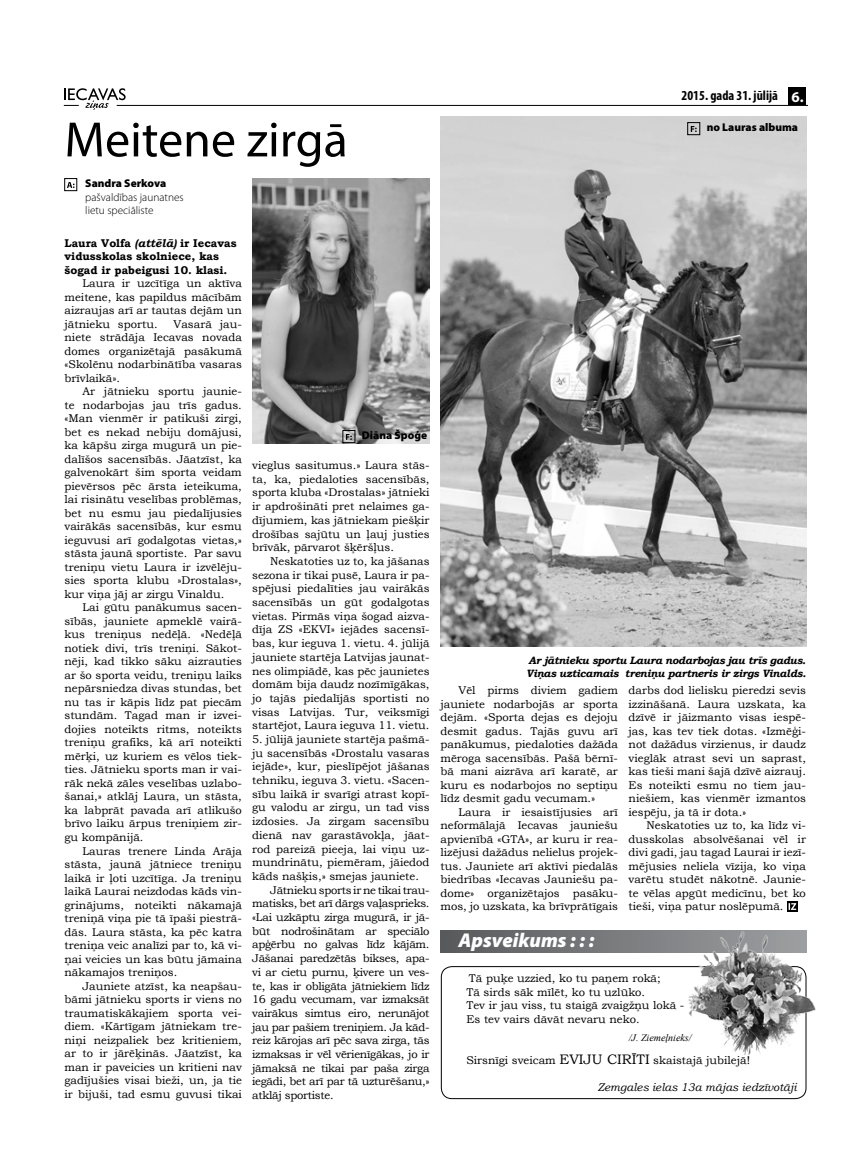
<style>
.page{position:relative;width:851px;height:1170px;background:#fff}
.page>*{position:absolute;margin:0;border:0;box-sizing:border-box;transform-origin:0 0}
.t1{font:50px "Myriad Pro";color:#000}
.t2{font:italic 900 20px "Myriad Pro";color:#fff}
.t3{font:700 condensed 13.75px "Myriad Pro";color:#000}
.t4{font:13.75px "Bookman Old Style";color:#000}
.t5{font:11.25px/13.5px "Bookman Old Style";color:#000;text-align:justify}
.t6{font:11.25px "Bookman Old Style";letter-spacing:-.025em;color:#000}
.t7{font:700 11.25px/13.5px "Bookman Old Style";color:#000}
.t8{font:900 11.25px "Myriad Pro";color:#000}
.t9{font:300 11.25px/13.5px "Myriad Pro";color:#000}
.t10{font:italic 11.25px "Bookman Old Style";color:#000}
.t11{font:italic 700 10.62px/12.8px "Bookman Old Style";letter-spacing:-.03em;color:#000}
.t12{font:italic 10px "Times New Roman";color:#000}
.s1{font-style:italic}
.s2{font-stretch:normal;font-size:15px;color:#fff}
.s3{font-size:13.75px}
</style>
<div class="page">
<hr style="left:117px;top:105px;width:689px;height:1px;background:#000">
<svg style="left:64px;top:88px;width:62px;height:22px"></svg>
<div style="left:788px;top:87px;width:18px;height:18px;background:#000"></div>
<svg style="left:67px;top:182px;width:7px;height:6px"></svg>
<div style="left:64px;top:178px;width:13px;height:13px;border:1px solid #000"></div>
<svg style="left:787px;top:901px;width:10px;height:10px"></svg>
<svg style="left:788px;top:903px;width:8px;height:6px"></svg>
<img style="left:440px;top:117px;width:366px;height:529px">
<img style="left:252px;top:178px;width:177px;height:266px">
<svg style="left:441px;top:930px;width:243px;height:22px;background:#6f7173"></svg>
<div style="left:441px;top:966px;width:365px;height:132px;border:1px solid #000;border-radius:11px"></div>
<img style="left:684px;top:930px;width:132px;height:132px">
<svg style="left:346px;top:434px;width:6px;height:6px"></svg>
<div style="left:342px;top:430px;width:13px;height:13px;border:1px solid #000"></div>
<svg style="left:690px;top:126px;width:6px;height:6px"></svg>
<div style="left:687px;top:122px;width:12px;height:13px;border:1px solid #000"></div>
<h1 class="t1" style="left:64px;top:109px;width:285px">Meitene zirgā</h1>
<p class="t8" style="left:85px;top:177px;width:82px">Sandra Serkova</p>
<p class="t9" style="left:85px;top:190px;width:100px">pašvaldības jaunatnes lietu speciāliste</p>
<p class="t7" style="left:64px;top:236px;width:173px">Laura Volfa <span class="s1">(attēlā)</span> ir Iecavas vidusskolas skolniece, kas šogad ir pabeigusi 10. klasi.</p>
<p class="t5" style="left:64px;top:276px;width:179px;text-indent:18px">Laura ir uzcītīga un aktīva meitene, kas papildus mācībām aizraujas arī ar tautas dejām un jātnieku sportu.</p>
<p class="t5" style="left:64px;top:317px;width:179px;text-indent:109px">Vasarā jau&shy;niete strādāja Iecavas novada domes organizētajā pasākumā «Skolēnu nodarbinātība vasaras brīvlaikā».</p>
<p class="t5" style="left:64px;top:384px;width:179px;text-indent:18px">Ar jātnieku sportu jaunie&shy;te nodarbojas jau trīs gadus. «Man vienmēr ir patikuši zirgi, bet es nekad nebiju domājusi, ka kāpšu zirga mugurā un pie&shy;dalīšos sacensībās. Jāatzīst, ka galvenokārt šim sporta veidam pievērsos pēc ārsta ieteikuma, lai risinātu veselības problēmas, bet nu esmu jau piedalījusies vairākās sacensībās, kur esmu ieguvusi arī godalgotas vietas,» stāsta jaunā sportiste. Par savu treniņu vietu Laura ir izvēlēju&shy;sies sporta klubu »Drostalas», kur viņa jāj ar zirgu Vinaldu.</p>
<p class="t5" style="left:64px;top:600px;width:179px;text-indent:18px">Lai gūtu panākumus sacen&shy;sībās, jauniete apmeklē vairā&shy;kus treniņus nedēļā. «Nedēļā notiek divi, trīs treniņi. Sākot&shy;nēji, kad tikko sāku aizrauties ar šo sporta veidu, treniņu laiks nepārsniedza divas stundas, bet nu tas ir kāpis līdz pat piecām stundām. Tagad man ir izvei&shy;dojies noteikts ritms, noteikts treniņu grafiks, kā arī noteikti mērķi, uz kuriem es vēlos tiek&shy;ties. Jātnieku sports man ir vai&shy;rāk nekā zāles veselības uzlabo&shy;šanai,» atklāj Laura, un stāsta, ka labprāt pavada arī atlikušo brīvo laiku ārpus treniņiem zir&shy;gu kompānijā.</p>
<p class="t5" style="left:64px;top:843px;width:179px;text-indent:18px">Lauras trenere Linda Arāja stāsta, jaunā jātniece treniņu laikā ir ļoti uzcītīga. Ja treniņu laikā Laurai neizdodas kāds vin&shy;grinājums, noteikti nākamajā treniņā viņa pie tā īpaši piestrā&shy;dās. Laura stāsta, ka pēc katra treniņa veic analīzi par to, kā vi&shy;ņai veicies un kas būtu jāmaina nākamajos treniņos.</p>
<p class="t5" style="left:64px;top:978px;width:179px;text-indent:18px">Jauniete atzīst, ka neapšau&shy;bāmi jātnieku sports ir viens no traumatiskākajiem sporta vei&shy;diem. «Kārtīgam jātniekam tre&shy;niņi neizpaliek bez kritieniem, ar to ir jārēķinās. Jāatzīst, ka man ir paveicies un kritieni nav gadījušies visai bieži, un, ja tie ir bijuši, tad esmu guvusi tikai</p>
<p class="t8" style="left:362px;top:429px;width:67px">Diāna Špoģe</p>
<p class="t5" style="left:252px;top:458px;width:179px">vieglus sasitumus.» Laura stās&shy;ta, ka, piedaloties sacensībās, sporta kluba «Drostalas» jātnieki ir apdrošināti pret nelaimes ga&shy;dījumiem, kas jātniekam piešķir drošības sajūtu un ļauj justies brīvāk, pārvarot šķēršļus.</p>
<p class="t5" style="left:252px;top:554px;width:179px;text-indent:18px">Neskatoties uz to, ka jāšanas sezona ir tikai pusē, Laura ir pa&shy;spējusi piedalīties jau vairākās sacensībās un gūt godalgotas vietas. Pirmās viņa šogad aizva&shy;dīja ZS «EKVI» iejādes sacensī&shy;bas, kur ieguva 1. vietu. 4. jūlijā jauniete startēja Latvijas jaunat&shy;nes olimpiādē, kas pēc jaunietes domām bija daudz nozīmīgākas, jo tajās piedalījās sportisti no visas Latvijas. Tur, veiksmīgi startējot, Laura ieguva 11. vietu.</p>
<p class="t5" style="left:252px;top:732px;width:179px">5. jūlijā jauniete startēja pašmā-</p>
<p class="t5" style="left:252px;top:746px;width:179px">ju sacensībās «Drostalu vasaras</p>
<p class="t5" style="left:252px;top:759px;width:179px">iejāde», kur, pieslīpējot jāšanas</p>
<p class="t5" style="left:252px;top:773px;width:179px">tehniku, ieguva 3. vietu. «Sacen-</p>
<p class="t5" style="left:252px;top:787px;width:179px">sību laikā ir svarīgi atrast kopī-</p>
<p class="t5" style="left:252px;top:800px;width:179px">gu valodu ar zirgu, un tad viss</p>
<p class="t5" style="left:252px;top:814px;width:179px">izdosies. Ja zirgam sacensību</p>
<p class="t5" style="left:252px;top:828px;width:179px">dienā nav garastāvokļa, jāat-</p>
<p class="t5" style="left:252px;top:842px;width:179px">rod pareizā pieeja, lai viņu uz-</p>
<p class="t5" style="left:252px;top:855px;width:179px">mundrinātu, piemēram, jāiedod</p>
<p class="t5" style="left:252px;top:869px;width:168px">kāds našķis,» smejas jauniete.</p>
<p class="t6" style="left:270px;top:882px;width:161px">Jātnieku sports ir ne tikai trau-</p>
<p class="t6" style="left:252px;top:896px;width:179px">matisks, bet arī dārgs vaļasprieks.</p>
<p class="t6" style="left:252px;top:909px;width:179px">«Lai uzkāptu zirga mugurā, ir jā-</p>
<p class="t6" style="left:252px;top:923px;width:179px">būt nodrošinātam ar speciālo</p>
<p class="t6" style="left:252px;top:937px;width:179px">apģērbu no galvas līdz kājām.</p>
<p class="t6" style="left:252px;top:950px;width:179px">Jāšanai paredzētās bikses, apa-</p>
<p class="t6" style="left:252px;top:964px;width:179px">vi ar cietu purnu, ķivere un ves-</p>
<p class="t6" style="left:252px;top:978px;width:179px">te, kas ir obligāta jātniekiem līdz</p>
<p class="t6" style="left:252px;top:992px;width:179px">16 gadu vecumam, var izmaksāt</p>
<p class="t6" style="left:252px;top:1005px;width:179px">vairākus simtus eiro, nerunājot</p>
<p class="t6" style="left:252px;top:1019px;width:179px">jau par pašiem treniņiem. Ja kād-</p>
<p class="t6" style="left:252px;top:1033px;width:179px">reiz kārojas arī pēc sava zirga, tās</p>
<p class="t6" style="left:252px;top:1046px;width:179px">izmaksas ir vēl vērienīgākas, jo ir</p>
<p class="t6" style="left:252px;top:1060px;width:179px">jāmaksā ne tikai par paša zirga</p>
<p class="t6" style="left:252px;top:1074px;width:179px">iegādi, bet arī par tā uzturēšanu,»</p>
<p class="t6" style="left:252px;top:1087px;width:83px">atklāj sportiste.</p>
<p class="t3" style="left:681px;top:87px;width:123px">2015. gada 31. jūlijā <span class="s2">6.</span></p>
<p class="t8" style="left:706px;top:121px;width:93px">no Lauras albuma</p>
<p class="t11" style="left:526px;top:654px;width:281px">Ar jātnieku sportu Laura nodarbojas jau trīs gadus.<br>Viņas uzticamais treniņu partneris ir zirgs Vinalds.</p>
<p class="t5" style="left:440px;top:683px;width:179px;text-indent:18px">Vēl pirms diviem gadiem jauniete nodarbojās ar sporta dejām. «Sporta dejas es dejoju desmit gadus. Tajās guvu arī panākumus, piedaloties dažāda mēroga sacensībās. Pašā bērnī&shy;bā mani aizrāva arī karatē, ar kuru es nodarbojos no septiņu līdz desmit gadu vecumam.»</p>
<p class="t5" style="left:440px;top:805px;width:179px;text-indent:18px">Laura ir iesaistījusies arī neformālajā Iecavas jauniešu apvienībā «GTA», ar kuru ir rea&shy;lizējusi dažādus nelielus projek&shy;tus. Jauniete arī aktīvi piedalās biedrības «Iecavas Jauniešu pa&shy;dome» organizētajos pasāku&shy;mos, jo uzskata, ka brīvprātīgais</p>
<p class="t5" style="left:628px;top:683px;width:179px">darbs dod lielisku pieredzi sevis izzināšanā. Laura uzskata, ka dzīvē ir jāizmanto visas iespē&shy;jas, kas tev tiek dotas. «Izmēģi&shy;not dažādus virzienus, ir daudz vieglāk atrast sevi un saprast, kas tieši mani šajā dzīvē aizrauj.<br>Es noteikti esmu no tiem jau&shy;niešiem, kas vienmēr izmantos iespēju, ja tā ir dota.»</p>
<p class="t5" style="left:628px;top:818px;width:179px;text-indent:18px">Neskatoties uz to, ka līdz vi&shy;dusskolas absolvēšanai vēl ir divi gadi, jau tagad Laurai ir iezī&shy;mējusies neliela vīzija, ko viņa varētu studēt nākotnē. Jaunie&shy;te vēlas apgūt medicīnu, bet ko tieši, viņa patur noslēpumā.</p>
<h2 class="t2" style="left:458px;top:929px;width:137px">Apsveikums : : :</h2>
<p class="t5" style="left:466px;top:971px;width:219px;text-align:left">Tā puķe uzzied, ko tu paņem rokā;<br>Tā sirds sāk mīlēt, ko tu uzlūko.<br>Tev ir jau viss, tu staigā zvaigžņu lokā - Es tev vairs dāvāt nevaru neko.</p>
<p class="t12" style="left:628px;top:1030px;width:64px">/J. Ziemeļnieks/</p>
<p class="t5" style="left:466px;top:1053px;width:113px">Sirsnīgi sveicam <span class="s3">Eviju</span></p>
<p class="t4" style="left:607px;top:1050px;width:18px">Cirīti</p>
<p class="t5" style="left:653px;top:1053px;width:98px">skaistajā jubilejā!</p>
<p class="t10" style="left:597px;top:1079px;width:200px">Zemgales ielas 13a mājas iedzīvotāji</p>
</div>
